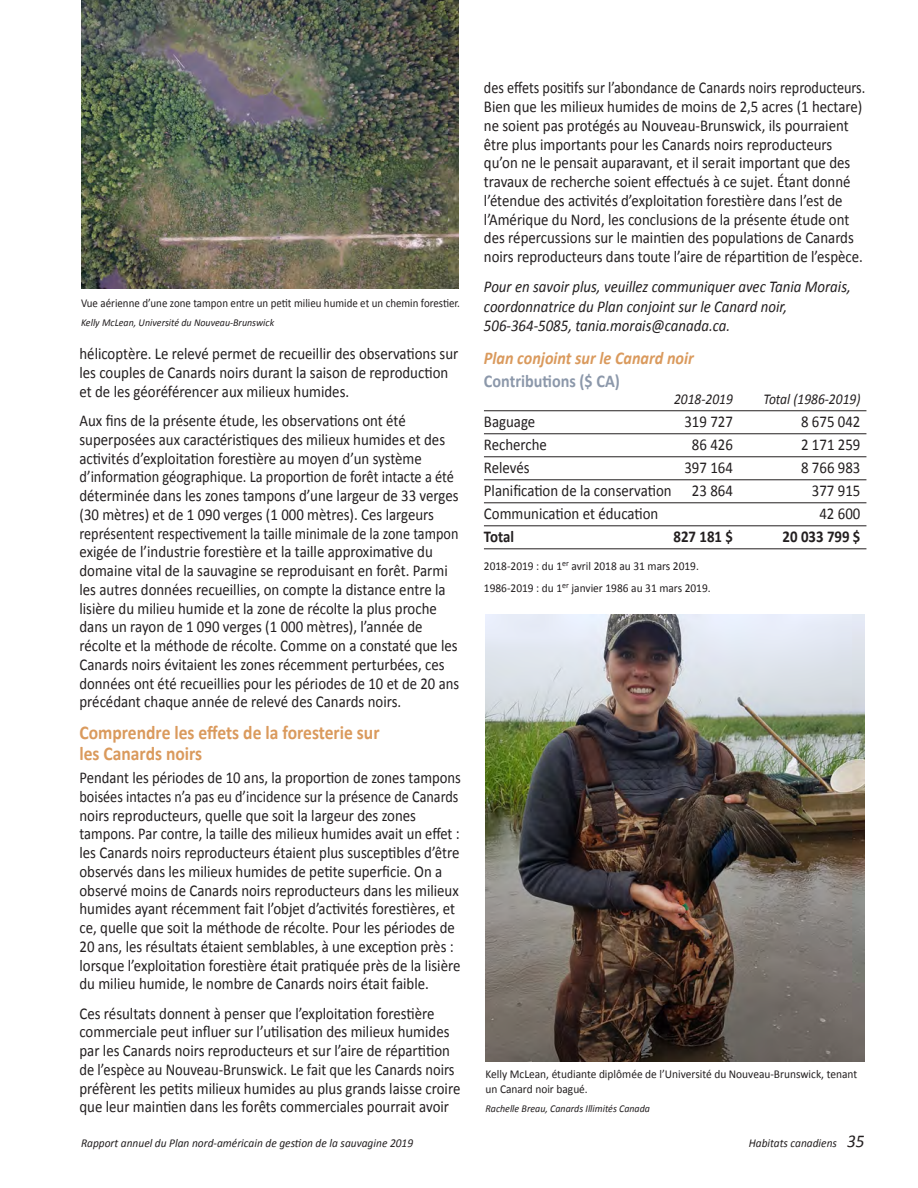
<style>
.page{position:relative;width:918px;height:1188px;background:#fff}
.page>*{position:absolute;margin:0;border:0;box-sizing:border-box;transform-origin:0 0}
.Sub-title{font:700 19.5px/21px "Calibri";color:#da9a5d;scale:.9 1}
.Main_text{font:italic 700 18px "Calibri";color:#da9a5d;scale:.9 1}
.Main_text-2{font:700 18px "Calibri";color:#8c98aa;scale:.9 1}
.Main_text-3{font:16.5px/18.8px "Calibri";color:#231f20;scale:.9 1}
.Main_text-4{font:16.5px/18.8px "Calibri";color:#231f20;scale:.89 1}
.Main_text-5{font:16.5px/18.8px "Calibri";color:#231f20;scale:.86 1}
.Main_text_italic{font:italic 16.5px/19.5px "Calibri";color:#231f20;scale:.9 1}
.Main_text-6{font:700 16.5px "Calibri";color:#231f20;scale:.9 1}
.Main_text-7{font:italic 15px "Calibri";color:#231f20;scale:.9 1}
.t1{font:12px/15px "Calibri";color:#231f20;scale:.95 1}
.t2{font:italic 12px "Calibri";color:#231f20;scale:.95 1}
.t3{font:12px "Calibri";color:#231f20;scale:.91 1}
.Credit{font:italic 10.5px "Calibri";color:#231f20;scale:.95 1}
.s1{font-size:18px}
</style>
<div class="page">
<img style="left:81px;top:0;width:378px;height:289px">
<hr style="left:484px;top:410px;width:382px;height:1px;background:#231f20">
<hr style="left:484px;top:433px;width:382px;height:1px;background:#231f20">
<hr style="left:484px;top:456px;width:382px;height:1px;background:#231f20">
<hr style="left:484px;top:479px;width:382px;height:1px;background:#231f20">
<hr style="left:484px;top:502px;width:382px;height:1px;background:#231f20">
<hr style="left:484px;top:525px;width:382px;height:1px;background:#231f20">
<hr style="left:484px;top:548px;width:382px;height:1px;background:#231f20">
<img style="left:485px;top:615px;width:379px;height:447px">
<p class="t3" style="left:81px;top:295px;width:418px">Vue aérienne d’une zone tampon entre un petit milieu humide et un chemin forestier.</p>
<p class="Credit" style="left:81px;top:315px;width:205px">Kelly McLean, Université du Nouveau-Brunswick</p>
<p class="Main_text-3" style="left:80px;top:344px;width:422px">hélicoptère. Le relevé permet de recueillir des observations sur les couples de Canards noirs durant la saison de reproduction et de les géoréférencer aux milieux humides.</p>
<p class="Main_text-3" style="left:80px;top:411px;width:423px">Aux fins de la présente étude, les observations ont été superposées aux caractéristiques des milieux humides et des activités d’exploitation forestière au moyen d’un système d’information géographique. La proportion de forêt intacte a été déterminée dans les zones tampons d’une largeur de 33 verges (30 mètres) et de 1 090 verges (1 000 mètres). Ces largeurs représentent respectivement la taille minimale de la zone tampon exigée de l’industrie forestière et la taille approximative du domaine vital de la sauvagine se reproduisant en forêt. Parmi les autres données recueillies, on compte la distance entre la lisière du milieu humide et la zone de récolte la plus proche dans un rayon de 1 090 verges (1 000 mètres), l’année de récolte et la méthode de récolte. Comme on a constaté que les Canards noirs évitaient les zones récemment perturbées, ces données ont été recueillies pour les périodes de 10 et de 20 ans précédant chaque année de relevé des Canards noirs.</p>
<p class="Sub-title" style="left:80px;top:722px;width:335px">Comprendre les effets de la foresterie sur les Canards noirs</p>
<p class="Main_text-4" style="left:79px;top:768px;width:430px">Pendant les périodes de 10 ans, la proportion de zones tampons boisées intactes n’a pas eu d’incidence sur la présence de Canards noirs reproducteurs, quelle que soit la largeur des zones tampons. Par contre, la taille des milieux humides avait un effet : les Canards noirs reproducteurs étaient plus susceptibles d’être observés dans les milieux humides de petite superficie. On a observé moins de Canards noirs reproducteurs dans les milieux humides ayant récemment fait l’objet d’activités forestières, et ce, quelle que soit la méthode de récolte. Pour les périodes de 20 ans, les résultats étaient semblables, à une exception près : lorsque l’exploitation forestière était pratiquée près de la lisière du milieu humide, le nombre de Canards noirs était faible.</p>
<p class="Main_text-3" style="left:79px;top:1004px;width:425px">Ces résultats donnent à penser que l’exploitation forestière commerciale peut influer sur l’utilisation des milieux humides par les Canards noirs reproducteurs et sur l’aire de répartition de l’espèce au Nouveau-Brunswick. Le fait que les Canards noirs préfèrent les petits milieux humides au plus grands laisse croire que leur maintien dans les forêts commerciales pourrait avoir</p>
<p class="Main_text-5" style="left:484px;top:79px;width:445px">des effets positifs sur l’abondance de Canards noirs reproducteurs.<br>Bien que les milieux humides de moins de 2,5 acres (1 hectare) ne soient pas protégés au Nouveau-Brunswick, ils pourraient être plus importants pour les Canards noirs reproducteurs qu’on ne le pensait auparavant, et il serait important que des travaux de recherche soient effectués à ce sujet. Étant donné l’étendue des activités d’exploitation forestière dans l’est de l’Amérique du Nord, les conclusions de la présente étude ont des répercussions sur le maintien des populations de Canards noirs reproducteurs dans toute l’aire de répartition de l’espèce.</p>
<p class="Main_text_italic" style="left:484px;top:276px;width:409px">Pour en savoir plus, veuillez communiquer avec Tania Morais, coordonnatrice du Plan conjoint sur le Canard noir,<br>506-364-5085, tania.morais@canada.ca.</p>
<p class="Main_text" style="left:484px;top:347px;width:235px">Plan conjoint sur le Canard noir</p>
<p class="Main_text-2" style="left:484px;top:370px;width:153px">Contributions ($ CA)</p>
<p class="Main_text-7" style="left:674px;top:388px;width:67px">2018-2019</p>
<p class="Main_text-7" style="left:764px;top:388px;width:109px">Total (1986-2019)</p>
<p class="Main_text-3" style="left:484px;top:412px;width:59px">Baguage</p>
<p class="Main_text-3" style="left:684px;top:412px;width:55px">319 727</p>
<p class="Main_text-3" style="left:801px;top:412px;width:68px">8 675 042</p>
<p class="Main_text-3" style="left:484px;top:435px;width:72px">Recherche</p>
<p class="Main_text-3" style="left:692px;top:435px;width:47px">86 426</p>
<p class="Main_text-3" style="left:801px;top:435px;width:68px">2 171 259</p>
<p class="Main_text-3" style="left:484px;top:458px;width:52px">Relevés</p>
<p class="Main_text-3" style="left:684px;top:458px;width:55px">397 164</p>
<p class="Main_text-3" style="left:801px;top:458px;width:68px">8 766 983</p>
<p class="Main_text-3" style="left:484px;top:481px;width:278px">Planification de la conservation 23 864</p>
<p class="Main_text-3" style="left:812px;top:481px;width:55px">377 915</p>
<p class="Main_text-3" style="left:484px;top:504px;width:195px">Communication et éducation</p>
<p class="Main_text-3" style="left:819px;top:504px;width:47px">42 600</p>
<p class="Main_text-6" style="left:484px;top:526px;width:35px">Total</p>
<p class="Main_text-6" style="left:674px;top:526px;width:68px">827 181 $</p>
<p class="Main_text-6" style="left:783px;top:526px;width:88px">20 033 799 $</p>
<p class="t1" style="left:484px;top:559px;width:228px">2018-2019 : du 1<sup>er</sup> avril 2018 au 31 mars 2019.</p>
<p class="t1" style="left:484px;top:581px;width:240px">1986-2019 : du 1<sup>er</sup> janvier 1986 au 31 mars 2019.</p>
<p class="t1" style="left:485px;top:1067px;width:393px">Kelly McLean, étudiante diplômée de l’Université du Nouveau-Brunswick, tenant un Canard noir bagué.</p>
<p class="Credit" style="left:485px;top:1101px;width:175px">Rachelle Breau, Canards Illimités Canada</p>
<p class="t2" style="left:81px;top:1135px;width:351px">Rapport annuel du Plan nord-américain de gestion de la sauvagine 2019</p>
<p class="t2" style="left:749px;top:1135px;width:123px">Habitats canadiens <span class="s1">35</span></p>
</div>
